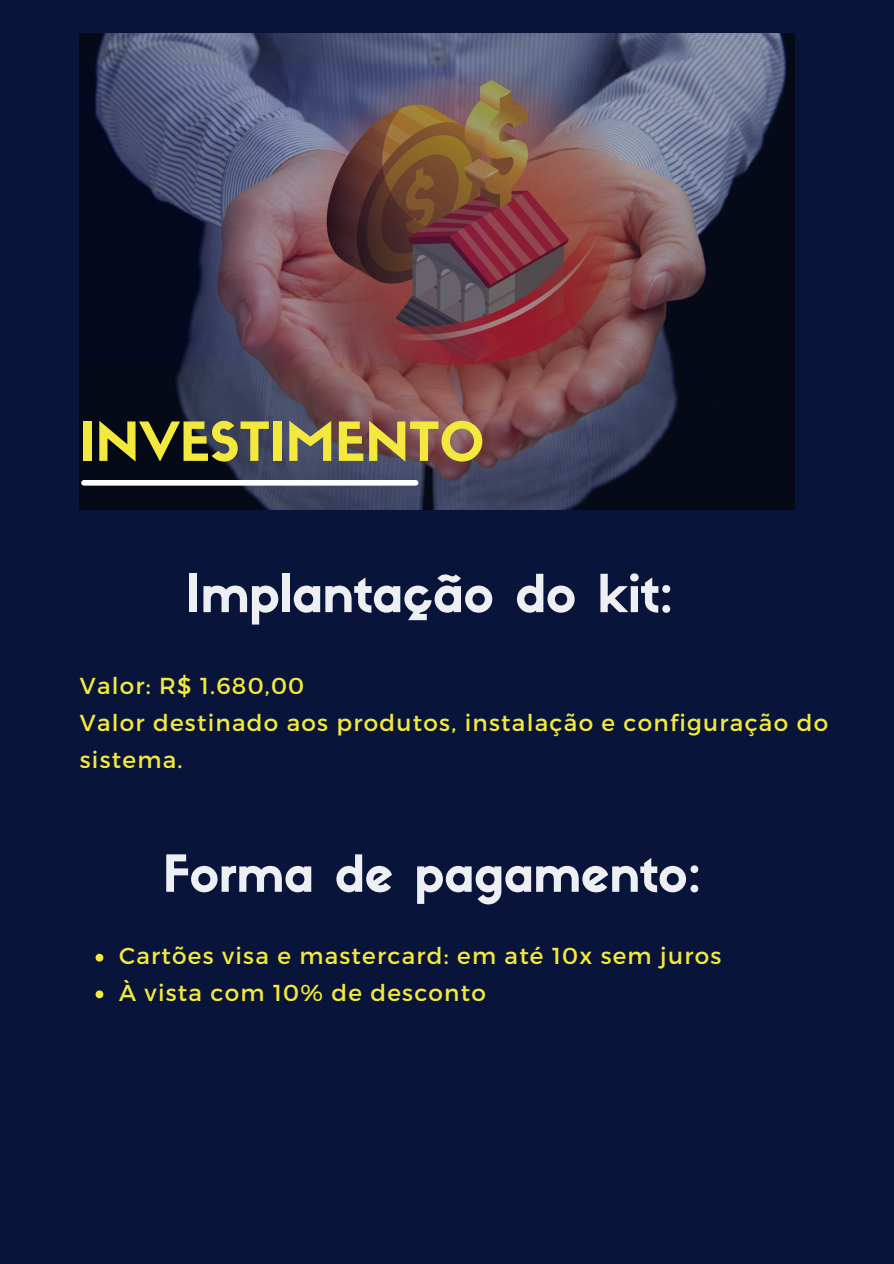
<style>
.page{position:relative;width:894px;height:1264px;background:#fff}
.page>*{position:absolute;margin:0;border:0;box-sizing:border-box;transform-origin:0 0}
.t1{font:52.8px "Sifonn Basic";color:#f3e93e}
.t2{font:51.45px "Sifonn Basic";color:#edeff2}
.t3{font:50.25px "Sifonn Basic";color:#edeff2}
.t4{font:23.1px/36.8px "Montserrat";letter-spacing:.055em;color:#f3e93e}
</style>
<div class="page">
<div style="left:0;top:0;width:893px;height:1263px;background:#081439"></div>
<img style="left:80px;top:33px;width:714px;height:476px">
<div style="left:84px;top:480px;width:331px;height:5px;background:#fff"></div>
<svg style="left:95px;top:953px;width:8px;height:8px"></svg>
<svg style="left:95px;top:990px;width:8px;height:8px"></svg>
<p class="t1" style="left:80px;top:421px;width:406px">INVESTIMENTO</p>
<p class="t2" style="left:185px;top:573px;width:489px">Implantação do kit:</p>
<h1 class="t4" style="left:80px;top:666px;width:226px">Valor: R$ 1.680,00</h1>
<h2 class="t4" style="left:80px;top:703px;width:749px">Valor destinado aos produtos, instalação e configuração do sistema.</h2>
<p class="t3" style="left:163px;top:854px;width:540px">Forma de pagamento:</p>
<p class="t4" style="left:119px;top:936px;width:603px">Cartões visa e mastercard: em até 10x sem juros</p>
<h2 class="t4" style="left:119px;top:973px;width:368px">À vista com 10% de desconto</h2>
</div>
